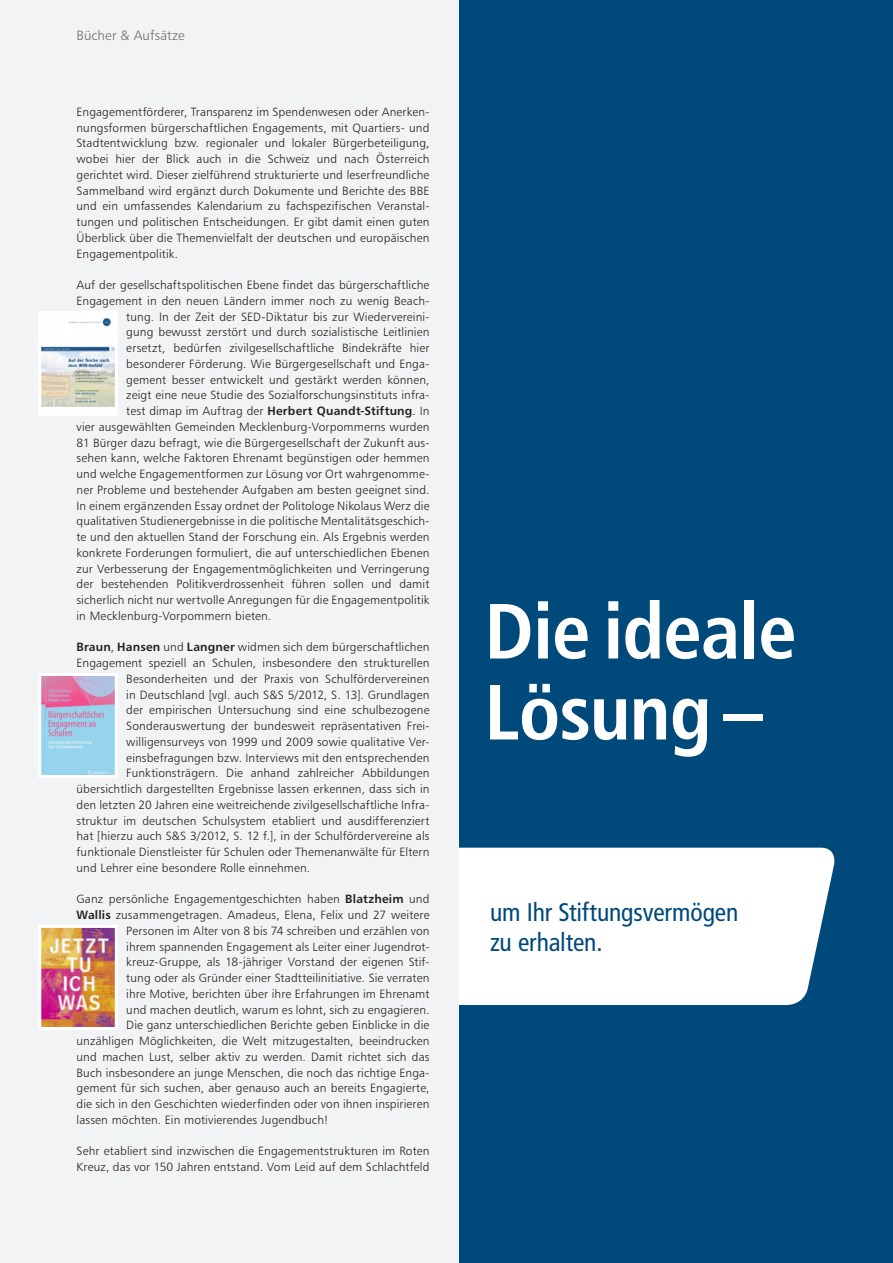
<style>
.page{position:relative;width:893px;height:1263px;background:#f2f3f4}
.page>*{position:absolute;margin:0;border:0;box-sizing:border-box;transform-origin:0 0}
.t1{font:700 condensed 78px/81px "Frutiger LT Std";letter-spacing:-.015em;color:#fff}
.t2{font:condensed 25.5px/29.2px "Frutiger LT Std";letter-spacing:-.005em;color:#00497b}
.t3{font:13.5px "Humanist 777 BT Light B";letter-spacing:.01em;color:#6c6d70}
.RS_Inhalt_Fließtext{font:12px/15.8px "Humanist 777 BT Light B";letter-spacing:.01em;color:#231f20;text-align:justify}
.s1{font-family:"Humanist 777 BT Bold B"}
</style>
<div class="page">
<img style="left:42px;top:315px;width:72px;height:97px">
<div style="left:38px;top:311px;width:80px;height:105px;border:3px solid #fff"></div>
<img style="left:42px;top:677px;width:72px;height:97px">
<div style="left:38px;top:673px;width:80px;height:105px;border:3px solid #fff"></div>
<img style="left:42px;top:929px;width:72px;height:97px">
<div style="left:38px;top:925px;width:80px;height:105px;border:3px solid #fff"></div>
<div style="left:459px;top:0;width:434px;height:1263px;background:#00497b"></div>
<div style="left:459px;top:848px;width:376px;height:157px;background:#fff"></div>
<p class="t3" style="left:77px;top:27px;width:110px">Bücher &amp; Aufsätze</p>
<p class="RS_Inhalt_Fließtext" style="left:77px;top:104px;width:354px">Engagementförderer, Transparenz im Spendenwesen oder Anerken&shy;nungsformen bürgerschaftlichen Engagements, mit Quartiers- und Stadtentwicklung bzw. regionaler und lokaler Bürgerbeteiligung, wobei hier der Blick auch in die Schweiz und nach Österreich gerichtet wird. Dieser zielführend strukturierte und leserfreundliche Sammelband wird ergänzt durch Dokumente und Berichte des BBE und ein umfassendes Kalendarium zu fachspezifischen Veranstal&shy;tungen und politischen Entscheidungen. Er gibt damit einen guten Überblick über die Themenvielfalt der deutschen und europäischen Engagementpolitik.</p>
<p class="RS_Inhalt_Fließtext" style="left:77px;top:277px;width:354px">Auf der gesellschaftspolitischen Ebene findet das bürgerschaftliche</p>
<p class="RS_Inhalt_Fließtext" style="left:77px;top:293px;width:354px">Engagement in den neuen Ländern immer noch zu wenig Beach-</p>
<p class="RS_Inhalt_Fließtext" style="left:126px;top:308px;width:305px">tung. In der Zeit der SED-Diktatur bis zur Wiedervereini-</p>
<p class="RS_Inhalt_Fließtext" style="left:126px;top:324px;width:305px">gung bewusst zerstört und durch sozialistische Leitlinien</p>
<p class="RS_Inhalt_Fließtext" style="left:126px;top:340px;width:305px">ersetzt, bedürfen zivilgesellschaftliche Bindekräfte hier</p>
<p class="RS_Inhalt_Fließtext" style="left:126px;top:356px;width:305px">besonderer Förderung. Wie Bürgergesellschaft und Enga-</p>
<p class="RS_Inhalt_Fließtext" style="left:126px;top:371px;width:305px">gement besser entwickelt und gestärkt werden können,</p>
<p class="RS_Inhalt_Fließtext" style="left:126px;top:387px;width:305px">zeigt eine neue Studie des Sozialforschungsinstituts infra-</p>
<p class="RS_Inhalt_Fließtext" style="left:126px;top:403px;width:305px">test dimap im Auftrag der <span class="s1">Herbert Quandt-Stiftung</span>. In</p>
<p class="RS_Inhalt_Fließtext" style="left:77px;top:419px;width:354px">vier ausgewählten Gemeinden Mecklenburg-Vorpommerns wurden</p>
<p class="RS_Inhalt_Fließtext" style="left:77px;top:434px;width:354px">81 Bürger dazu befragt, wie die Bürgergesellschaft der Zukunft aus-</p>
<p class="RS_Inhalt_Fließtext" style="left:77px;top:450px;width:354px">sehen kann, welche Faktoren Ehrenamt begünstigen oder hemmen</p>
<p class="RS_Inhalt_Fließtext" style="left:77px;top:466px;width:354px">und welche Engagementformen zur Lösung vor Ort wahrgenomme-</p>
<p class="RS_Inhalt_Fließtext" style="left:77px;top:482px;width:354px">ner Probleme und bestehender Aufgaben am besten geeignet sind.</p>
<p class="RS_Inhalt_Fließtext" style="left:77px;top:497px;width:354px">In einem ergänzenden Essay ordnet der Politologe Nikolaus Werz die</p>
<p class="RS_Inhalt_Fließtext" style="left:77px;top:513px;width:354px">qualitativen Studienergebnisse in die politische Mentalitätsgeschich-</p>
<p class="RS_Inhalt_Fließtext" style="left:77px;top:529px;width:354px">te und den aktuellen Stand der Forschung ein. Als Ergebnis werden</p>
<p class="RS_Inhalt_Fließtext" style="left:77px;top:545px;width:354px">konkrete Forderungen formuliert, die auf unterschiedlichen Ebenen</p>
<p class="RS_Inhalt_Fließtext" style="left:77px;top:560px;width:354px">zur Verbesserung der Engagementmöglichkeiten und Verringerung</p>
<p class="RS_Inhalt_Fließtext" style="left:77px;top:576px;width:354px">der bestehenden Politikverdrossenheit führen sollen und damit</p>
<p class="RS_Inhalt_Fließtext" style="left:77px;top:592px;width:354px">sicherlich nicht nur wertvolle Anregungen für die Engagementpolitik</p>
<p class="RS_Inhalt_Fließtext" style="left:77px;top:608px;width:196px">in Mecklenburg-Vorpommern bieten.</p>
<p class="RS_Inhalt_Fließtext" style="left:77px;top:639px;width:354px"><span class="s1">Braun</span>, <span class="s1">Hansen</span> und <span class="s1">Langner</span> widmen sich dem bürgerschaftlichen</p>
<p class="RS_Inhalt_Fließtext" style="left:77px;top:655px;width:354px">Engagement speziell an Schulen, insbesondere den strukturellen</p>
<p class="RS_Inhalt_Fließtext" style="left:126px;top:671px;width:305px">Besonderheiten und der Praxis von Schulfördervereinen</p>
<p class="RS_Inhalt_Fließtext" style="left:126px;top:686px;width:305px">in Deutschland [vgl. auch S&amp;S 5/2012, S. 13]. Grundlagen</p>
<p class="RS_Inhalt_Fließtext" style="left:126px;top:702px;width:305px">der empirischen Untersuchung sind eine schulbezogene</p>
<p class="RS_Inhalt_Fließtext" style="left:126px;top:718px;width:305px">Sonderauswertung der bundesweit repräsentativen Frei-</p>
<p class="RS_Inhalt_Fließtext" style="left:126px;top:734px;width:305px">willigensurveys von 1999 und 2009 sowie qualitative Ver-</p>
<p class="RS_Inhalt_Fließtext" style="left:126px;top:749px;width:305px">einsbefragungen bzw. Interviews mit den entsprechenden</p>
<p class="RS_Inhalt_Fließtext" style="left:126px;top:765px;width:305px">Funktionsträgern. Die anhand zahlreicher Abbildungen</p>
<p class="RS_Inhalt_Fließtext" style="left:77px;top:781px;width:354px">übersichtlich dargestellten Ergebnisse lassen erkennen, dass sich in</p>
<p class="RS_Inhalt_Fließtext" style="left:77px;top:797px;width:354px">den letzten 20 Jahren eine weitreichende zivilgesellschaftliche Infra-</p>
<p class="RS_Inhalt_Fließtext" style="left:77px;top:812px;width:354px">struktur im deutschen Schulsystem etabliert und ausdifferenziert</p>
<p class="RS_Inhalt_Fließtext" style="left:77px;top:828px;width:354px">hat [hierzu auch S&amp;S 3/2012, S. 12 f.], in der Schulfördervereine als</p>
<p class="RS_Inhalt_Fließtext" style="left:77px;top:844px;width:354px">funktionale Dienstleister für Schulen oder Themenanwälte für Eltern</p>
<p class="RS_Inhalt_Fließtext" style="left:77px;top:860px;width:235px">und Lehrer eine besondere Rolle einnehmen.</p>
<p class="RS_Inhalt_Fließtext" style="left:77px;top:891px;width:354px">Ganz persönliche Engagementgeschichten haben <span class="s1">Blatzheim</span> und</p>
<p class="RS_Inhalt_Fließtext" style="left:77px;top:907px;width:354px"><span class="s1">Wallis</span> zusammengetragen. Amadeus, Elena, Felix und 27 weitere</p>
<p class="RS_Inhalt_Fließtext" style="left:126px;top:923px;width:305px">Personen im Alter von 8 bis 74 schreiben und erzählen von</p>
<p class="RS_Inhalt_Fließtext" style="left:126px;top:938px;width:305px">ihrem spannenden Engagement als Leiter einer Jugendrot-</p>
<p class="RS_Inhalt_Fließtext" style="left:126px;top:954px;width:305px">kreuz-Gruppe, als 18-jähriger Vorstand der eigenen Stif-</p>
<p class="RS_Inhalt_Fließtext" style="left:126px;top:970px;width:305px">tung oder als Gründer einer Stadtteilinitiative. Sie verraten</p>
<p class="RS_Inhalt_Fließtext" style="left:126px;top:986px;width:305px">ihre Motive, berichten über ihre Erfahrungen im Ehrenamt</p>
<p class="RS_Inhalt_Fließtext" style="left:126px;top:1001px;width:305px">und machen deutlich, warum es lohnt, sich zu engagieren.</p>
<p class="RS_Inhalt_Fließtext" style="left:126px;top:1017px;width:305px">Die ganz unterschiedlichen Berichte geben Einblicke in die</p>
<p class="RS_Inhalt_Fließtext" style="left:77px;top:1033px;width:354px">unzähligen Möglichkeiten, die Welt mitzugestalten, beeindrucken</p>
<p class="RS_Inhalt_Fließtext" style="left:77px;top:1049px;width:354px">und machen Lust, selber aktiv zu werden. Damit richtet sich das</p>
<p class="RS_Inhalt_Fließtext" style="left:77px;top:1064px;width:354px">Buch insbesondere an junge Menschen, die noch das richtige Enga-</p>
<p class="RS_Inhalt_Fließtext" style="left:77px;top:1080px;width:354px">gement für sich suchen, aber genauso auch an bereits Engagierte,</p>
<p class="RS_Inhalt_Fließtext" style="left:77px;top:1096px;width:354px">die sich in den Geschichten wiederfinden oder von ihnen inspirieren</p>
<p class="RS_Inhalt_Fließtext" style="left:77px;top:1112px;width:253px">lassen möchten. Ein motivierendes Jugendbuch!</p>
<p class="RS_Inhalt_Fließtext" style="left:77px;top:1143px;width:354px">Sehr etabliert sind inzwischen die Engagementstrukturen im Roten<br>Kreuz, das vor 150 Jahren entstand. Vom Leid auf dem Schlachtfeld</p>
<p class="t1" style="left:485px;top:591px;width:314px">Die ideale<br>Lösung –</p>
<p class="t2" style="left:490px;top:898px;width:250px">um Ihr Stiftungsvermögen zu erhalten.</p>
</div>
